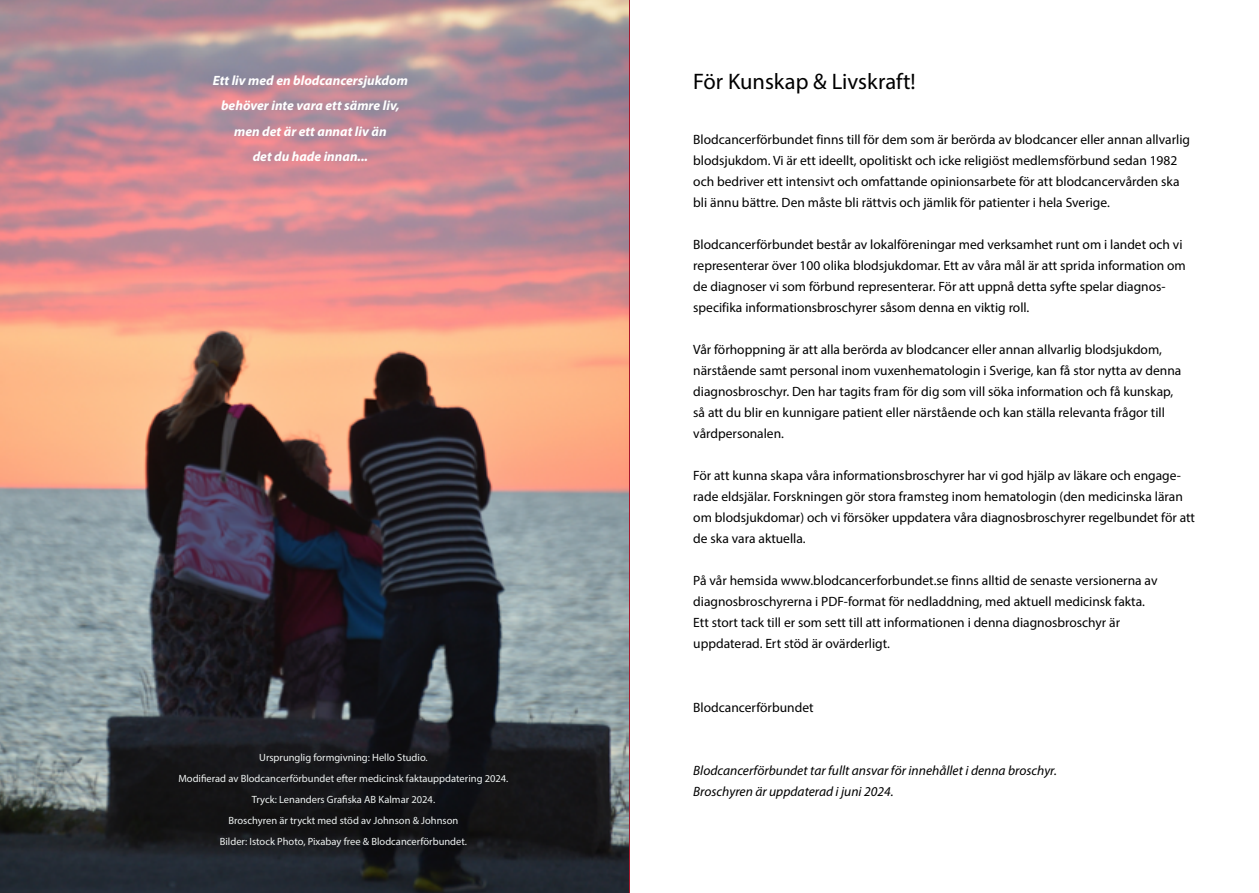
<style>
.page{position:relative;width:1259px;height:893px;background:#fff}
.page>*{position:absolute;margin:0;border:0;box-sizing:border-box;transform-origin:0 0}
.t1{font:22.5px "Myriad Pro";color:#000}
.t2{font:13.5px/21px "Myriad Pro";color:#000}
.t3{font:italic 13.5px/21px "Myriad Pro";color:#000}
.t4{font:italic 700 13.5px/25.7px "Myriad Pro";color:#fff;text-align:center}
.t5{font:10.5px/21px "Myriad Pro";color:#eff3f2;text-align:center}
</style>
<div class="page">
<img style="left:0;top:0;width:628px;height:893px">
<p class="t4" style="left:213px;top:67px;width:197px">Ett liv med en blodcancersjukdom behöver inte vara ett sämre liv, men det är ett annat liv än<br>det du hade innan...</p>
<p class="t5" style="left:178px;top:747px;width:331px">Ursprunglig formgivning: Hello Studio.<br>Modifierad av Blodcancerförbundet efter medicinsk faktauppdatering 2024.<br>Tryck: Lenanders Grafiska AB Kalmar 2024.<br>Broschyren är tryckt med stöd av Johnson &amp; Johnson<br>Bilder: Istock Photo, Pixabay free &amp; Blodcancerförbundet.</p>
<h1 class="t1" style="left:693px;top:68px;width:224px">För Kunskap &amp; Livskraft!</h1>
<p class="t2" style="left:693px;top:129px;width:498px">Blodcancerförbundet finns till för dem som är berörda av blodcancer eller annan allvarlig blodsjukdom. Vi är ett ideellt, opolitiskt och icke religiöst medlemsförbund sedan 1982 och bedriver ett intensivt och omfattande opinionsarbete för att blodcancervården ska bli ännu bättre. Den måste bli rättvis och jämlik för patienter i hela Sverige.</p>
<p class="t2" style="left:693px;top:234px;width:494px">Blodcancerförbundet består av lokalföreningar med verksamhet runt om i landet och vi representerar över 100 olika blodsjukdomar. Ett av våra mål är att sprida information om de diagnoser vi som förbund representerar. För att uppnå detta syfte spelar diagnos&shy;specifika informationsbroschyrer såsom denna en viktig roll.</p>
<p class="t2" style="left:693px;top:339px;width:489px">Vår förhoppning är att alla berörda av blodcancer eller annan allvarlig blodsjukdom, närstående samt personal inom vuxenhematologin i Sverige, kan få stor nytta av denna diagnosbroschyr. Den har tagits fram för dig som vill söka information och få kunskap, så att du blir en kunnigare patient eller närstående och kan ställa relevanta frågor till vårdpersonalen.</p>
<p class="t2" style="left:693px;top:465px;width:503px">För att kunna skapa våra informationsbroschyrer har vi god hjälp av läkare och engage&shy;rade eldsjälar. Forskningen gör stora framsteg inom hematologin (den medicinska läran om blodsjukdomar) och vi försöker uppdatera våra diagnosbroschyrer regelbundet för att de ska vara aktuella.</p>
<p class="t2" style="left:693px;top:570px;width:466px">På vår hemsida www.blodcancerforbundet.se finns alltid de senaste versionerna av diagnosbroschyrerna i PDF-format för nedladdning, med aktuell medicinsk fakta.<br>Ett stort tack till er som sett till att informationen i denna diagnosbroschyr är uppdaterad. Ert stöd är ovärderligt.</p>
<p class="t2" style="left:693px;top:697px;width:122px">Blodcancerförbundet</p>
<p class="t3" style="left:693px;top:760px;width:365px">Blodcancerförbundet tar fullt ansvar för innehållet i denna broschyr.<br>Broschyren är uppdaterad i juni 2024.</p>
</div>
